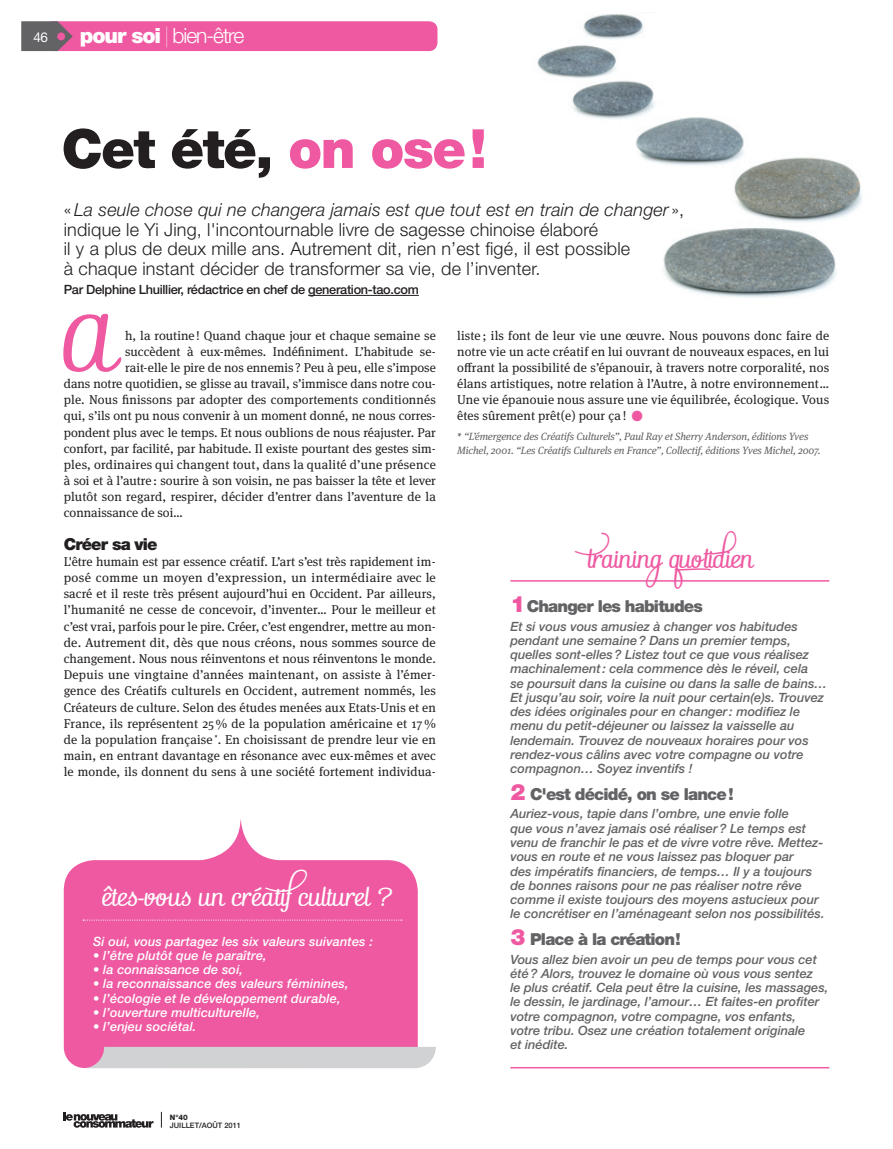
<style>
.page{position:relative;width:893px;height:1149px;background:#fff}
.page>*{position:absolute;margin:0;border:0;box-sizing:border-box;transform-origin:0 0}
.t1{font:italic 97.5px "Pepita Script 2";color:#ef59a1}
.t2{font:900 54px "Helvetica Neue LT Std";letter-spacing:-.03em;color:#231f20}
.t3{font:30px "Meta Serif OT";color:#ef59a1}
.t4{font:italic 22.5px "Pepita Script 3";letter-spacing:.04em;color:#fff}
.t5{font:italic 22.5px "Pepita Script 3";letter-spacing:.02em;color:#ef59a1}
.t6{font:300 21px "Helvetica Neue LT Std";letter-spacing:-.05em;color:#fff}
.t7{font:300 18px/19.5px "Helvetica Neue LT Std";letter-spacing:.01em;color:#231f20}
.t8{font:900 16.5px "Helvetica Neue LT Std";letter-spacing:-.05em;color:#636366}
.t9{font:900 16.5px "Helvetica Neue LT Std";letter-spacing:-.05em;color:#231f20}
.t10{font:13.5px "Helvetica Neue LT Std";color:#fff}
.t11{font:12.75px/16.2px "Meta Serif OT";color:#231f20;text-align:justify}
.t12{font:italic 500 12.75px/14.2px "Helvetica Neue LT Std";color:#636366}
.t13{font:italic 500 12.75px "Helvetica Neue LT Std";letter-spacing:.01em;color:#fff}
.t14{font:500 12.75px "Helvetica Neue LT Std";letter-spacing:-.025em;color:#231f20}
.t15{font:12.75px "Meta Serif OT";letter-spacing:.02em;color:#231f20}
.t16{font:italic 10.5px/13.5px "Meta Serif OT";letter-spacing:-.01em;color:#636366}
.t17{font:500 7.5px "Helvetica Neue LT Std";color:#231f20}
.t18{font:800 7.5px "Helvetica Neue LT Std";color:#231f20}
.s1{font-weight:900}
.s2{font-weight:200}
.s3{color:#ef59a1}
.s4{font-style:italic}
.s5{font-size:22.5px;color:#ef59a1}
</style>
<div class="page">
<svg style="left:64px;top:1112px;width:90px;height:15px"></svg>
<svg style="left:161px;top:1111px;width:1px;height:16px"></svg>
<div style="left:44px;top:21px;width:393px;height:30px;background:#ef59a1;border-radius:9px"></div>
<svg style="left:21px;top:21px;width:52px;height:30px"></svg>
<img style="left:537px;top:14px;width:325px;height:284px">
<hr style="left:308px;top:295px;width:111px;height:1px;background:#231f20">
<hr style="left:510px;top:580px;width:319px;height:1px;background:#ef59a1">
<hr style="left:510px;top:1066px;width:319px;height:2px;background:#ef59a1">
<svg style="left:64px;top:819px;width:354px;height:248px;fill:#ef59a1"></svg>
<svg style="left:85px;top:1046px;width:351px;height:21px;background:#d3c8d0"></svg>
<svg style="left:83px;top:919px;width:319px;height:1px"></svg>
<p class="t10" style="left:34px;top:29px;width:16px">46</p>
<h3 class="t6" style="left:80px;top:23px;width:166px"><span class="s1">pour soi</span> <span class="s2">|</span> bien-être</h3>
<h2 class="t2" style="left:62px;top:116px;width:427px">Cet été, <span class="s3">on ose!</span></h2>
<p class="t7" style="left:64px;top:199px;width:622px">« <span class="s4">La seule chose qui ne changera jamais est que tout est en train de changer</span> », indique le Yi Jing, l'incontournable livre de sagesse chinoise élaboré<br>il y a plus de deux mille ans. Autrement dit, rien n’est figé, il est possible<br>à chaque instant décider de transformer sa vie, de l’inventer.</p>
<p class="t14" style="left:64px;top:282px;width:357px">Par Delphine Lhuillier, rédactrice en chef de generation-tao.com</p>
<h1 class="t1" style="left:60px;top:281px;width:55px">a</h1>
<p class="t11" style="left:125px;top:327px;width:312px">h, la routine ! Quand chaque jour et chaque semaine se</p>
<p class="t11" style="left:125px;top:343px;width:312px">succèdent à eux-mêmes. Indéfiniment. L’habitude se-</p>
<p class="t11" style="left:125px;top:359px;width:312px">rait-elle le pire de nos ennemis ? Peu à peu, elle s’impose</p>
<p class="t11" style="left:64px;top:376px;width:374px">dans notre quotidien, se glisse au travail, s’immisce dans notre cou-</p>
<p class="t11" style="left:64px;top:392px;width:374px">ple. Nous finissons par adopter des comportements conditionnés</p>
<p class="t11" style="left:64px;top:408px;width:374px">qui, s’ils ont pu nous convenir à un moment donné, ne nous corres-</p>
<p class="t11" style="left:64px;top:424px;width:374px">pondent plus avec le temps. Et nous oublions de nous réajuster. Par</p>
<p class="t11" style="left:64px;top:440px;width:373px">confort, par facilité, par habitude. Il existe pourtant des gestes sim-</p>
<p class="t15" style="left:64px;top:457px;width:374px">ples, ordinaires qui changent tout, dans la qualité d’une présence</p>
<p class="t11" style="left:64px;top:472px;width:374px">à soi et à l’autre : sourire à son voisin, ne pas baisser la tête et lever</p>
<p class="t11" style="left:64px;top:489px;width:374px">plutôt son regard, respirer, décider d’entrer dans l’aventure de la</p>
<p class="t11" style="left:64px;top:505px;width:121px">connaissance de soi…</p>
<p class="t9" style="left:64px;top:534px;width:95px">Créer sa vie</p>
<p class="t11" style="left:64px;top:553px;width:374px">L'être humain est par essence créatif. L’art s’est très rapidement im&shy;posé comme un moyen d’expression, un intermédiaire avec le sacré et il reste très présent aujourd’hui en Occident. Par ailleurs, l’humanité ne cesse de concevoir, d’inventer… Pour le meilleur et c’est vrai, parfois pour le pire. Créer, c’est engendrer, mettre au mon&shy;de. Autrement dit, dès que nous créons, nous sommes source de changement. Nous nous réinventons et nous réinventons le monde.<br>Depuis une vingtaine d’années maintenant, on assiste à l’émer&shy;gence des Créatifs culturels en Occident, autrement nommés, les Créateurs de culture. Selon des études menées aux Etats-Unis et en France, ils représentent 25% de la population américaine et 17% de la population française <sup>*</sup>. En choisissant de prendre leur vie en main, en entrant davantage en résonance avec eux-mêmes et avec le monde, ils donnent du sens à une société fortement individua-</p>
<h3 class="t4" style="left:101px;top:884px;width:291px">êtes-vous un créatifculturel ?</h3>
<p class="t13" style="left:93px;top:933px;width:281px">Si oui, vous partagez les six valeurs suivantes :</p>
<p class="t13" style="left:93px;top:947px;width:175px">• l’être plutôt que le paraître,</p>
<p class="t13" style="left:93px;top:961px;width:151px">• la connaissance de soi,</p>
<p class="t13" style="left:93px;top:976px;width:257px">• la reconnaissance des valeurs féminines,</p>
<p class="t13" style="left:93px;top:990px;width:249px">• l’écologie et le développement durable,</p>
<p class="t13" style="left:93px;top:1004px;width:168px">• l’ouverture multiculturelle,</p>
<p class="t13" style="left:93px;top:1018px;width:105px">• l’enjeu sociétal.</p>
<p class="t11" style="left:457px;top:327px;width:374px">liste ; ils font de leur vie une œuvre. Nous pouvons donc faire de notre vie un acte créatif en lui ouvrant de nouveaux espaces, en lui offrant la possibilité de s’épanouir, à travers notre corporalité, nos élans artistiques, notre relation à l’Autre, à notre environnement… Une vie épanouie nous assure une vie équilibrée, écologique. Vous êtes sûrement prêt(e) pour ça !</p>
<h3 class="t3" style="left:630px;top:398px;width:17px">•</h3>
<p class="t16" style="left:457px;top:430px;width:365px">* “L’émergence des Créatifs Culturels”, Paul Ray et Sherry Anderson, éditions Yves<br>Michel, 2001. “Les Créatifs Culturels en France”, Collectif, éditions Yves Michel, 2007.</p>
<h3 class="t5" style="left:587px;top:546px;width:167px">training quotidien</h3>
<p class="t8" style="left:510px;top:596px;width:194px"><span class="s5">1</span>Changer les habitudes</p>
<p class="t12" style="left:510px;top:618px;width:318px">Et si vous vous amusiez à changer vos habitudes pendant une semaine? Dans un premier temps, quelles sont-elles? Listez tout ce que vous réalisez machinalement: cela commence dès le réveil, cela<br>se poursuit dans la cuisine ou dans la salle de bains… Et jusqu’au soir, voire la nuit pour certain(e)s. Trouvez des idées originales pour en changer: modifiez le menu du petit-déjeuner ou laissez la vaisselle au lendemain. Trouvez de nouveaux horaires pour vos rendez-vous câlins avec votre compagne ou votre compagnon… Soyez inventifs !</p>
<p class="t8" style="left:510px;top:784px;width:225px"><span class="s5">2</span> C'est décidé, on se lance !</p>
<p class="t12" style="left:510px;top:806px;width:316px">Auriez-vous, tapie dans l’ombre, une envie folle<br>que vous n’avez jamais osé réaliser? Le temps est venu de franchir le pas et de vivre votre rêve. Mettez&shy;vous en route et ne vous laissez pas bloquer par<br>des impératifs financiers, de temps… Il y a toujours de bonnes raisons pour ne pas réaliser notre rêve comme il existe toujours des moyens astucieux pour le concrétiser en l’aménageant selon nos possibilités.</p>
<p class="t8" style="left:510px;top:929px;width:172px"><span class="s5">3</span> Place à la création!</p>
<p class="t12" style="left:510px;top:951px;width:319px">Vous allez bien avoir un peu de temps pour vous cet été? Alors, trouvez le domaine où vous vous sentez<br>le plus créatif. Cela peut être la cuisine, les massages, le dessin, le jardinage, l’amour… Et faites-en profiter votre compagnon, votre compagne, vos enfants, votre tribu. Osez une création totalement originale<br>et inédite.</p>
<p class="t18" style="left:170px;top:1112px;width:20px">N°40</p>
<p class="t17" style="left:170px;top:1120px;width:73px">juillet/août 2011</p>
</div>
